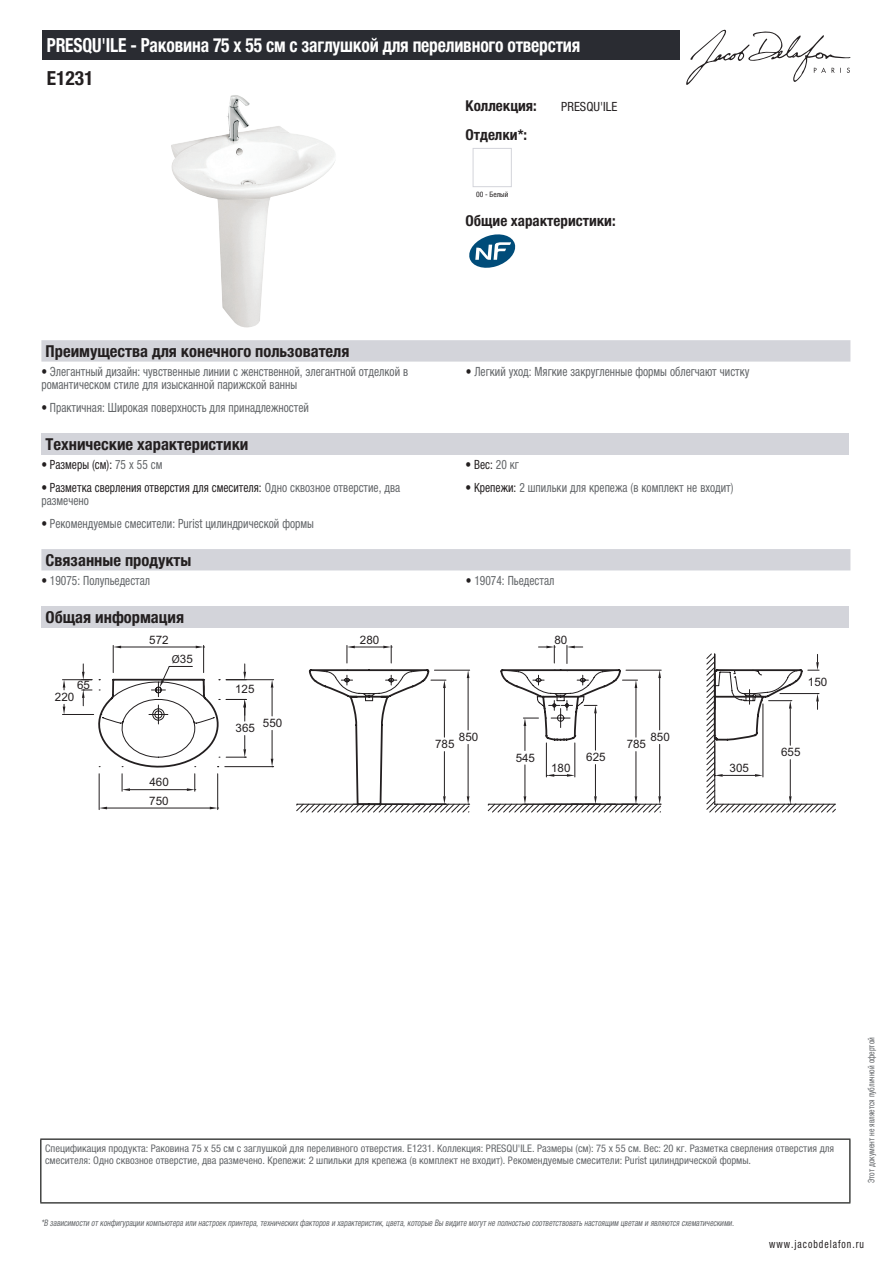
<style>
.page{position:relative;width:893px;height:1263px;background:#fff}
.page>*{position:absolute;margin:0;border:0;box-sizing:border-box;transform-origin:0 0}
.t1{font:700 condensed 19.5px "Helvetica Neue LTCYR";letter-spacing:-.01em;color:#fff;scale:.9 1}
.t2{font:700 condensed 19.5px "Helvetica Neue LTCYR";color:#231f20}
.t3{font:700 condensed 16.5px "Helvetica Neue LTCYR";color:#231f20}
.t4{font:700 condensed 15px "Helvetica Neue LTCYR";color:#231f20}
.t5{font:condensed 12.75px/13.5px "Helvetica Neue LTCYR";color:#626568;scale:.9 1}
.t6{font:condensed 12.75px/13.5px "Helvetica Neue LTCYR";color:#231f20;scale:.9 1}
.t7{font:condensed 12.75px "Helvetica Neue LTCYR";color:#231f20}
.t8{font:11.55px "Arial";color:#231f20}
.t9{font:condensed 11.25px "Helvetica Neue LTCYR";letter-spacing:.1em;color:#231f20;scale:.87 1}
.t10{font:condensed 10.5px/12px "Helvetica Neue LTCYR";color:#626568}
.t11{font:italic condensed 9px "Helvetica Neue LTCYR";color:#626568;scale:.87 1}
.t12{font:condensed 9px "Helvetica Neue LTCYR";color:#626568;scale:.87 1}
.t13{font:condensed 7.5px "Helvetica Neue LTCYR";color:#231f20}
.s1{color:#231f20}
.s2{color:#626568}
.s3{font-family:"Myriad Pro"}
</style>
<div class="page">
<svg style="left:686px;top:30px;width:164px;height:55px"></svg>
<img style="left:171px;top:95px;width:164px;height:233px">
<div style="left:473px;top:148px;width:39px;height:39px;border:1px solid #d3d4da"></div>
<svg style="left:469px;top:234px;width:46px;height:34px"></svg>
<div style="left:41px;top:340px;width:809px;height:22px;background:#d3d4da"></div>
<div style="left:41px;top:433px;width:808px;height:22px;background:#d3d4da"></div>
<div style="left:41px;top:549px;width:809px;height:21px;background:#d3d4da"></div>
<div style="left:41px;top:606px;width:808px;height:21px;background:#d3d4da"></div>
<svg style="left:92px;top:668px;width:182px;height:138px"></svg>
<hr style="left:99px;top:774px;width:1px;height:36px;background:#231f20">
<hr style="left:217px;top:774px;width:1px;height:36px;background:#231f20">
<hr style="left:107px;top:808px;width:103px;height:1px;background:#231f20">
<svg style="left:99px;top:807px;width:8px;height:2px"></svg>
<svg style="left:210px;top:807px;width:9px;height:2px"></svg>
<hr style="left:130px;top:789px;width:57px;height:1px;background:#231f20">
<svg style="left:122px;top:774px;width:8px;height:17px"></svg>
<svg style="left:187px;top:774px;width:9px;height:17px"></svg>
<hr style="left:62px;top:679px;width:30px;height:1px;background:#231f20">
<hr style="left:62px;top:714px;width:32px;height:1px;background:#231f20">
<svg style="left:63px;top:680px;width:2px;height:10px"></svg>
<svg style="left:63px;top:704px;width:2px;height:10px"></svg>
<hr style="left:121px;top:647px;width:75px;height:1px;background:#231f20">
<svg style="left:113px;top:645px;width:8px;height:28px"></svg>
<svg style="left:82px;top:664px;width:3px;height:15px"></svg>
<svg style="left:82px;top:690px;width:10px;height:16px"></svg>
<svg style="left:157px;top:645px;width:48px;height:48px"></svg>
<svg style="left:347px;top:645px;width:45px;height:8px"></svg>
<svg style="left:567px;top:645px;width:16px;height:8px"></svg>
<svg style="left:538px;top:645px;width:17px;height:8px"></svg>
<svg style="left:226px;top:664px;width:20px;height:15px"></svg>
<svg style="left:226px;top:699px;width:20px;height:22px"></svg>
<svg style="left:226px;top:735px;width:20px;height:23px"></svg>
<hr style="left:226px;top:679px;width:48px;height:1px;background:#231f20">
<hr style="left:225px;top:766px;width:49px;height:1px;background:#231f20">
<svg style="left:271px;top:680px;width:2px;height:36px"></svg>
<svg style="left:271px;top:730px;width:2px;height:37px"></svg>
<svg style="left:296px;top:653px;width:540px;height:159px"></svg>
<div style="left:43px;top:30px;width:637px;height:30px;background:#2a2c32"></div>
<hr style="left:40px;top:1138px;width:810px;height:2px;background:#040503">
<hr style="left:40px;top:1140px;width:1px;height:62px;background:#040503">
<hr style="left:849px;top:1140px;width:1px;height:62px;background:#040503">
<hr style="left:40px;top:1202px;width:810px;height:1px;background:#040503">
<h1 class="t1" style="left:47px;top:34px;width:594px">PRESQU'ILE - Раковина 75 х 55 см с заглушкой для переливного отверстия</h1>
<h1 class="t2" style="left:47px;top:67px;width:48px">E1231</h1>
<p class="t4" style="left:466px;top:97px;width:73px">Коллекция:</p>
<p class="t7" style="left:561px;top:99px;width:57px">PRESQU'ILE</p>
<p class="t4" style="left:466px;top:126px;width:63px">Отделки*:</p>
<p class="t13" style="left:476px;top:190px;width:34px">00 - Белый</p>
<p class="t4" style="left:466px;top:212px;width:152px">Общие характеристики:</p>
<p class="t3" style="left:46px;top:342px;width:305px">Преимущества для конечного пользователя</p>
<p class="t5" style="left:41px;top:365px;width:409px"><span class="s1">•</span> Элегантный дизайн: чувственные линии с женственной, элегантной отделкой в романтическом стиле для изысканной парижской ванны</p>
<p class="t5" style="left:466px;top:365px;width:317px"><span class="s1">•</span> Легкий уход: Мягкие закругленные формы облегчают чистку</p>
<p class="t5" style="left:41px;top:401px;width:299px"><span class="s1">•</span> Практичная: Широкая поверхность для принадлежностей</p>
<p class="t3" style="left:46px;top:435px;width:204px">Технические характеристики</p>
<p class="t6" style="left:41px;top:458px;width:136px">• Размеры (см): <span class="s2">75 x 55 см</span></p>
<p class="t6" style="left:466px;top:458px;width:61px">• Вес: <span class="s2">20 кг</span></p>
<p class="t6" style="left:41px;top:480px;width:400px">• Разметка сверления отверстия для смесителя: <span class="s2">Одно сквозное отверстие, два размечено</span></p>
<p class="t5" style="left:466px;top:480px;width:299px"><span class="s1">• Крепежи:</span> 2 шпильки для крепежа (в комплект не входит)</p>
<p class="t5" style="left:41px;top:517px;width:304px"><span class="s1">•</span> Рекомендуемые смесители: Purist цилиндрической формы</p>
<p class="t3" style="left:46px;top:551px;width:147px">Связанные продукты</p>
<p class="t5" style="left:41px;top:573px;width:122px"><span class="s1">•</span> 19075: Полупьедестал</p>
<p class="t5" style="left:466px;top:573px;width:100px"><span class="s1">•</span> 19074: Пьедестал</p>
<p class="t3" style="left:46px;top:608px;width:140px">Общая информация</p>
<p class="t8" style="left:77px;top:677px;width:14px">65</p>
<p class="t8" style="left:55px;top:689px;width:21px">220</p>
<p class="t8" style="left:149px;top:632px;width:21px">572</p>
<p class="t8" style="left:172px;top:651px;width:22px"><span class="s3">Ø</span>35</p>
<p class="t8" style="left:149px;top:775px;width:21px">460</p>
<p class="t8" style="left:149px;top:793px;width:21px">750</p>
<p class="t8" style="left:235px;top:682px;width:21px">125</p>
<p class="t8" style="left:236px;top:718px;width:48px">365 550</p>
<p class="t8" style="left:360px;top:632px;width:21px">280</p>
<p class="t8" style="left:459px;top:729px;width:21px">850</p>
<p class="t8" style="left:435px;top:737px;width:21px">785</p>
<p class="t8" style="left:554px;top:632px;width:14px">80</p>
<p class="t8" style="left:516px;top:750px;width:21px">545</p>
<p class="t8" style="left:586px;top:750px;width:21px">625</p>
<p class="t8" style="left:551px;top:760px;width:21px">180</p>
<p class="t8" style="left:650px;top:729px;width:21px">850</p>
<p class="t8" style="left:627px;top:737px;width:21px">785</p>
<p class="t8" style="left:730px;top:760px;width:21px">305</p>
<p class="t8" style="left:808px;top:674px;width:21px">150</p>
<p class="t8" style="left:781px;top:745px;width:21px">655</p>
<p class="t10" style="left:45px;top:1142px;width:791px">Спецификация продукта: Раковина 75 х 55 см с заглушкой для переливного отверстия. E1231. Коллекция: PRESQU'ILE. Размеры (см): 75 x 55 см. Вес: 20 кг. Разметка сверления отверстия для смесителя: Одно сквозное отверстие, два размечено. Крепежи: 2 шпильки для крепежа (в комплект не входит). Рекомендуемые смесители: Purist цилиндрической формы.</p>
<p class="t11" style="left:41px;top:1218px;width:800px">*В зависимости отконфигурации компьютера или настроек принтера,техническихфакторов и характеристик,цвета,которые Вы видите могутне полностью соответствоватьнастоящим цветам и являются схематическими.</p>
<p class="t12" style="left:866px;top:1183px;width:169px;rotate:-90deg">Этот документ не является публичной офертой</p>
<p class="t9" style="left:769px;top:1237px;width:110px">www.jacobdelafon.ru</p>
</div>
